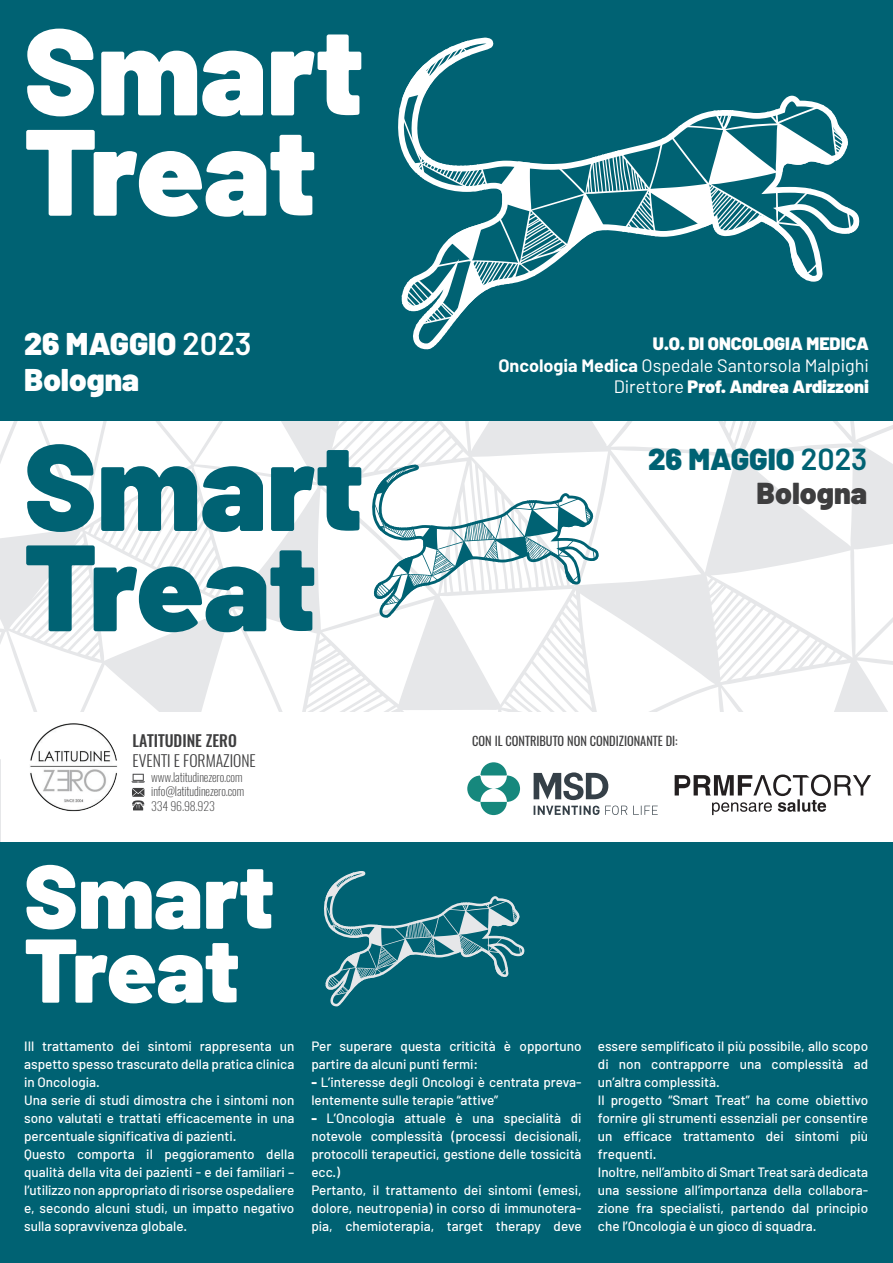
<style>
.page{position:relative;width:893px;height:1263px;background:#fff}
.page>*{position:absolute;margin:0;border:0;box-sizing:border-box;transform-origin:0 0}
.t1{font:900 122.55px/100.4px "Barlow";color:#006273}
.t2{font:900 122.55px/100.4px "Barlow";color:#fff}
.t3{font:900 90.3px/73.8px "Barlow";color:#fff}
.t4{font:900 31.5px/35.4px "Barlow";color:#fff}
.t5{font:900 30.3px/34.2px "Barlow";color:#006273;text-align:right}
.t6{font:900 18px/21.6px "Barlow";color:#fff;text-align:right}
.t7{font:300 15.75px "Oswald";color:#3e3e3f}
.t8{font:500 15.75px "Oswald";color:#3e3e3f}
.t9{font:500 13.5px/18px "Barlow";color:#fff}
.t10{font:12.3px "Oswald";color:#3e3e3f}
.t11{font:200 12px/14.2px "Oswald";letter-spacing:-.01em;color:#3e3e3f}
.s1{font-weight:600}
.s2{font-weight:700}
.s3{font-weight:400}
.s4{color:#3e3e3f}
.s5{font-weight:800}
</style>
<div class="page">
<svg style="left:0;top:421px;width:893px;height:421px"></svg>
<div style="left:1px;top:712px;width:892px;height:130px;background:#fff"></div>
<div style="left:0;top:842px;width:893px;height:421px;background:#006273"></div>
<svg style="left:131px;top:774px;width:14px;height:36px"></svg>
<img style="left:29px;top:723px;width:89px;height:88px;border-radius:43px">
<div style="left:0;top:0;width:893px;height:421px;background:#006273"></div>
<svg style="left:398px;top:38px;width:462px;height:311px"></svg>
<svg style="left:324px;top:871px;width:201px;height:135px"></svg>
<svg style="left:371px;top:465px;width:228px;height:153px"></svg>
<svg style="left:675px;top:774px;width:196px;height:41px"></svg>
<svg style="left:534px;top:772px;width:124px;height:43px"></svg>
<svg style="left:467px;top:762px;width:53px;height:53px"></svg>
<h1 class="t2" style="left:24px;top:22px;width:341px">Smart<br>Treat</h1>
<h3 class="t4" style="left:24px;top:326px;width:229px">26 MAGGIO <span class="s1">2023<br></span>Bologna</h3>
<h1 class="t1" style="left:24px;top:437px;width:341px">Smart<br>Treat</h1>
<p class="t8" style="left:133px;top:733px;width:106px">LATITUDINE ZERO</p>
<p class="t7" style="left:133px;top:746px;width:125px">EVENTI E FORMAZIONE</p>
<p class="t11" style="left:151px;top:768px;width:95px">www.latitudinezero.com info@latitudinezero.com<br>334 96.98.923</p>
<h3 class="t6" style="left:498px;top:333px;width:372px">U.O. DI ONCOLOGIA MEDICA<br><span class="s2">Oncologia Medica</span> <span class="s3">Ospedale Santorsola Malpighi<br>Direttore</span> Prof. Andrea Ardizzoni</h3>
<h3 class="t5" style="left:648px;top:442px;width:221px">26 MAGGIO <span class="s1">2023<br></span><span class="s4">Bologna</span></h3>
<p class="t10" style="left:472px;top:729px;width:207px">CON IL CONTRIBUTO NON CONDIZIONANTE DI:</p>
<h2 class="t3" style="left:24px;top:860px;width:252px">Smart<br>Treat</h2>
<p class="t9" style="left:24px;top:1036px;width:272px">IIl trattamento dei sintomi rappresenta un aspetto spesso trascurato della pratica clinica in Oncologia.<br>Una serie di studi dimostra che i sintomi non sono valutati e trattati efficacemente in una percentuale significativa di pazienti.<br>Questo comporta il peggioramento della qualità della vita dei pazienti - e dei familiari – l’utilizzo non appropriato di risorse ospedaliere e, secondo alcuni studi, un impatto negativo sulla sopravvivenza globale.</p>
<p class="t9" style="left:311px;top:1036px;width:272px">Per superare questa criticità è opportuno partire da alcuni punti fermi:</p>
<p class="t9" style="left:311px;top:1072px;width:272px"><span class="s5">-</span> L’interesse degli Oncologi è centrata preva&shy;lentemente sulle terapie “attive”</p>
<p class="t9" style="left:311px;top:1108px;width:272px"><span class="s5">-</span> L’Oncologia attuale è una specialità di notevole complessità (processi decisionali, protocolli terapeutici, gestione delle tossicità ecc.)<br>Pertanto, il trattamento dei sintomi (emesi, dolore, neutropenia) in corso di immunotera&shy;pia, chemioterapia, target therapy deve</p>
<p class="t9" style="left:598px;top:1036px;width:272px">essere semplificato il più possibile, allo scopo di non contrapporre una complessità ad un’altra complessità.<br>Il progetto “Smart Treat” ha come obiettivo fornire gli strumenti essenziali per consentire un efficace trattamento dei sintomi più frequenti.<br>Inoltre, nell’ambito di Smart Treat sarà dedicata una sessione all’importanza della collabora&shy;zione fra specialisti, partendo dal principio che l’Oncologia è un gioco di squadra.</p>
</div>
